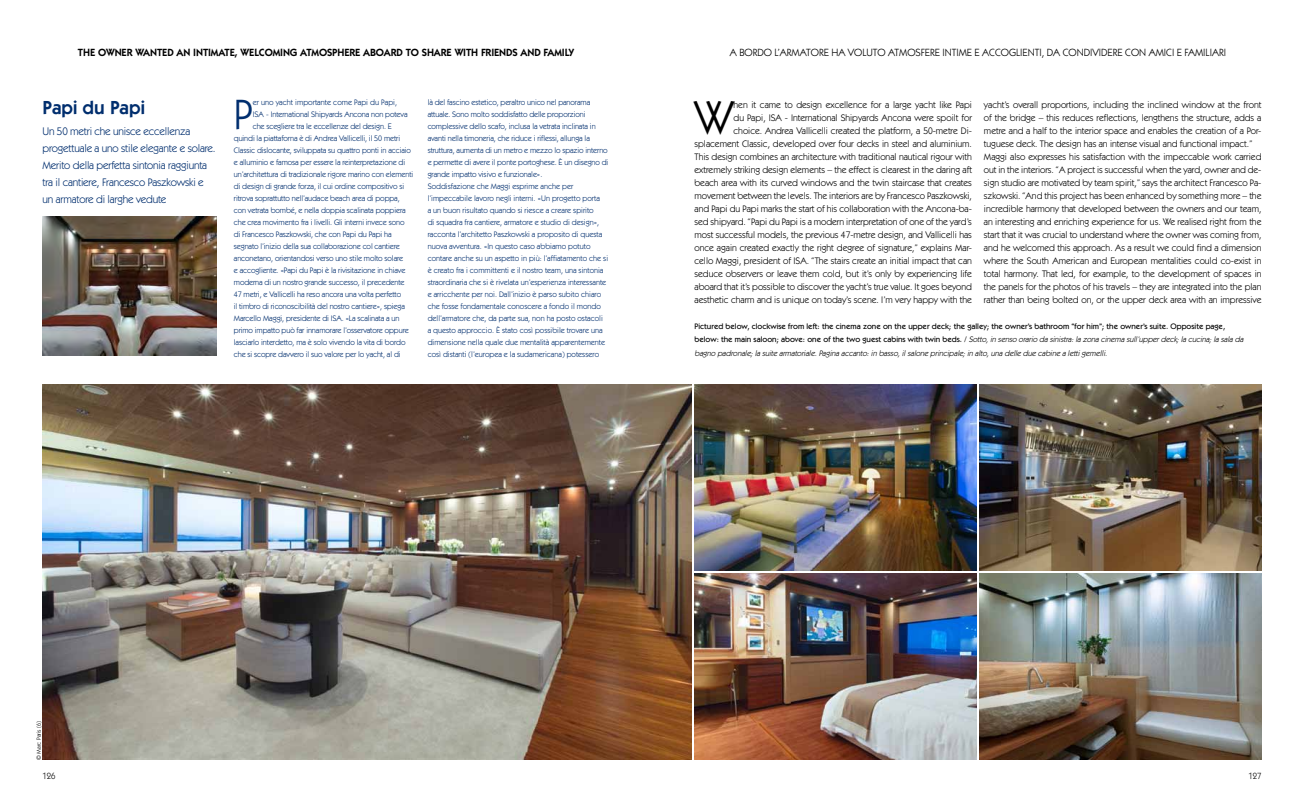
<style>
.page{position:relative;width:1304px;height:808px;background:#fff}
.page>*{position:absolute;margin:0;border:0;box-sizing:border-box;transform-origin:0 0}
.t1{font:47.1px "ITC Kabel Std";color:#000}
.t2{font:42.6px "ITC Kabel Std";color:#002e6e}
.t3{font:600 19px "ITC Kabel Std";color:#002e6e}
.t4{font:11px/17px "ITC Kabel Std";letter-spacing:-.015em;color:#002e6e}
.t5{font:10.5px "ITC Kabel Std";letter-spacing:.165em;color:#000}
.t6{font:600 10.5px "ITC Kabel Std";letter-spacing:-.01em;color:#000}
.t7{font:9.5px/13px "ITC Kabel Std";letter-spacing:-.005em;color:#000;text-align:right}
.t8{font:9px "ITC Kabel Std";color:#000;scale:.95 1}
.t9{font:8px/12px "ITC Kabel Std";letter-spacing:-.01em;color:#002e6e}
.t10{font:500 8px/13px "ITC Kabel Std";color:#000}
.t11{font:6px "ITC Kabel Std";color:#000}
.s1{font-weight:400;font-style:italic}
</style>
<div class="page">
<img style="left:979px;top:384px;width:282px;height:187px">
<img style="left:979px;top:573px;width:282px;height:187px">
<img style="left:694px;top:384px;width:283px;height:187px">
<img style="left:694px;top:573px;width:283px;height:187px">
<img style="left:43px;top:384px;width:649px;height:376px">
<img style="left:43px;top:216px;width:173px;height:139px">
<h3 class="t6" style="left:78px;top:46px;width:498px">THE OWNER WANTED AN INTIMATE, WELCOMING ATMOSPHERE ABOARD TO SHARE WITH FRIENDS AND FAMILY</h3>
<h3 class="t5" style="left:730px;top:47px;width:162px">a bordo l’armatore ha voluto atm</h3>
<h3 class="t5" style="left:907px;top:47px;width:51px">osfere intime</h3>
<h3 class="t5" style="left:975px;top:47px;width:41px">eaccoglie</h3>
<h3 class="t5" style="left:1028px;top:47px;width:62px">nti, da condivide</h3>
<h3 class="t5" style="left:1113px;top:47px;width:42px">re con amici</h3>
<h3 class="t5" style="left:1177px;top:47px;width:10px">e familia</h3>
<h3 class="t5" style="left:1219px;top:47px;width:7px">ri</h3>
<h3 class="t3" style="left:43px;top:96px;width:104px">PAPI DU PAPI</h3>
<h3 class="t4" style="left:43px;top:122px;width:175px">Un 50 metri che unisce eccellenza progettuale a uno stile elegante e solare.<br>Merito della perfetta sintonia raggiunta tra il cantiere, Francesco Paszkowski e un armatore di larghe vedute</h3>
<h2 class="t2" style="left:234px;top:90px;width:20px">P</h2>
<p class="t9" style="left:253px;top:96px;width:146px">er uno yacht importante come Papi du Papi,</p>
<p class="t9" style="left:253px;top:108px;width:156px">ISA - International Shipyards Ancona non poteva</p>
<p class="t9" style="left:253px;top:120px;width:141px">che scegliere tra le eccellenze del design. E</p>
<p class="t9" style="left:234px;top:132px;width:168px">quindi la piattaforna è di Andrea Vallicelli, il 50 metri</p>
<p class="t9" style="left:234px;top:144px;width:179px">Classic dislocante, sviluppata su quattro ponti in acciaio</p>
<p class="t9" style="left:234px;top:156px;width:173px">e alluminio e famosa per essere la reinterpretazione di</p>
<p class="t9" style="left:234px;top:168px;width:181px">un’architettura di tradizionale rigore marino con elementi</p>
<p class="t9" style="left:234px;top:180px;width:172px">di design di grande forza, il cui ordine compositivo si</p>
<p class="t9" style="left:234px;top:192px;width:167px">ritrova soprattutto nell’audace beach area di poppa,</p>
<p class="t9" style="left:234px;top:204px;width:173px">con vetrata bombé, e nella doppia scalinata poppiera</p>
<p class="t9" style="left:234px;top:216px;width:172px">che crea movimento fra i livelli. Gli interni invece sono</p>
<p class="t9" style="left:234px;top:228px;width:159px">di Francesco Paszkowski, che con Papi du Papi ha</p>
<p class="t9" style="left:234px;top:240px;width:167px">segnato l’inizio della sua collaborazione col cantiere</p>
<p class="t9" style="left:234px;top:252px;width:171px">anconetano, orientandosi verso uno stile molto solare</p>
<p class="t9" style="left:234px;top:264px;width:173px">e accogliente. «Papi du Papi è la rivisitazione in chiave</p>
<p class="t9" style="left:234px;top:276px;width:172px">moderna di un nostro grande successo, il precedente</p>
<p class="t9" style="left:234px;top:288px;width:169px">47 metri, e Vallicelli ha reso ancora una volta perfetto</p>
<p class="t9" style="left:234px;top:300px;width:173px">il timbro di riconoscibilità del nostro cantiere», spiega</p>
<p class="t9" style="left:234px;top:312px;width:167px">Marcello Maggi, presidente di ISA. «La scalinata a un</p>
<p class="t9" style="left:234px;top:324px;width:176px">primo impatto può far innamorare l’osservatore oppure</p>
<p class="t9" style="left:234px;top:336px;width:173px">lasciarlo interdetto, ma è solo vivendo la vita di bordo</p>
<p class="t9" style="left:234px;top:348px;width:168px">che si scopre davvero il suo valore per lo yacht, al di</p>
<p class="t9" style="left:428px;top:96px;width:182px">là del fascino estetico, peraltro unico nel panorama attuale. Sono molto soddisfatto delle proporzioni complessive dello scafo, inclusa la vetrata inclinata in avanti nella timoneria, che riduce i riflessi, allunga la struttura, aumenta di un metro e mezzo lo spazio interno e permette di avere il ponte portoghese. È un disegno di grande impatto visivo e funzionale».<br>Soddisfazione che Maggi esprime anche per l’impeccabile lavoro negli interni. «Un progetto porta<br>a un buon risultato quando si riesce a creare spirito<br>di squadra fra cantiere, armatore e studio di design», racconta l’architetto Paszkowski a proposito di questa nuova avventura. «In questo caso abbiamo potuto contare anche su un aspetto in più: l’affiatamento che si è creato fra i committenti e il nostro team, una sintonia straordinaria che si è rivelata un’esperienza interessante e arricchente per noi. Dall’inizio è parso subito chiaro che fosse fondamentale conoscere a fondo il mondo dell’armatore che, da parte sua, non ha posto ostacoli<br>a questo approccio. È stato così possibile trovare una dimensione nella quale due mentalità apparentemente così distanti (l’europea e la sudamericana) potessero</p>
<h1 class="t1" style="left:694px;top:90px;width:41px">W</h1>
<p class="t7" style="left:694px;top:98px;width:279px">hen it came to design excellence for a large yacht like Papi<br>du Papi, ISA - International Shipyards Ancona were spoilt for<br>choice. Andrea Vallicelli created the platform, a 50-metre Di&shy;splacement Classic, developed over four decks in steel and aluminium.<br>This design combines an architecture with traditional nautical rigour with extremely striking design elements – the effect is clearest in the daring aft beach area with its curved windows and the twin staircase that creates movement between the levels. The interiors are by Francesco Paszkowski, and Papi du Papi marks the start of his collaboration with the Ancona-ba&shy;sed shipyard. “Papi du Papi is a modern interpretation of one of the yard’s most successful models, the previous 47-metre design, and Vallicelli has once again created exactly the right degree of signature,” explains Mar&shy;cello Maggi, president of ISA. “The stairs create an initial impact that can seduce observers or leave them cold, but it’s only by experiencing life aboard that it’s possible to discover the yacht’s true value. It goes beyond aesthetic charm and is unique on today’s scene. I’m very happy with the</p>
<p class="t7" style="left:984px;top:98px;width:279px;text-align:left">yacht’s overall proportions, including the inclined window at the front of the bridge – this reduces reflections, lengthens the structure, adds a metre and a half to the interior space and enables the creation of a Por&shy;tuguese deck. The design has an intense visual and functional impact.” Maggi also expresses his satisfaction with the impeccable work carried out in the interiors. “A project is successful when the yard, owner and de&shy;sign studio are motivated by team spirit,” says the architect Francesco Pa&shy;szkowski. “And this project has been enhanced by something more – the incredible harmony that developed between the owners and our team, an interesting and enriching experience for us. We realised right from the start that it was crucial to understand where the owner was coming from, and he welcomed this approach. As a result we could find a dimension where the South American and European mentalities could co-exist in total harmony. That led, for example, to the development of spaces in the panels for the photos of his travels – they are integrated into the plan rather than being bolted on, or the upper deck area with an impressive</p>
<p class="t10" style="left:694px;top:320px;width:552px">Pictured below, clockwise from left: the cinema zone on the upper deck; the galley; the owner’s bathroom “for him”; the owner’s suite. Opposite page,<br>b e l o w : t h e m a i n s a l o o n ; a b ov e : o n e o f t h e tw o g u e s t c a b i n s w i t h tw i n b e d s . / <span class="s1">Sotto,in senso orario dasinistra:lazonacinemasull’upperdeck;lacucina;lasalada bagno padronale;lasuite armatoriale.Paginaaccanto:in basso,ilsalone principale;in alto,unadelle due cabine alettigemelli.</span></p>
<p class="t11" style="left:35px;top:760px;width:40px;rotate:-90deg">© Marc Paris (6)</p>
<p class="t8" style="left:43px;top:771px;width:15px">126</p>
<p class="t8" style="left:1249px;top:771px;width:15px">127</p>
</div>
